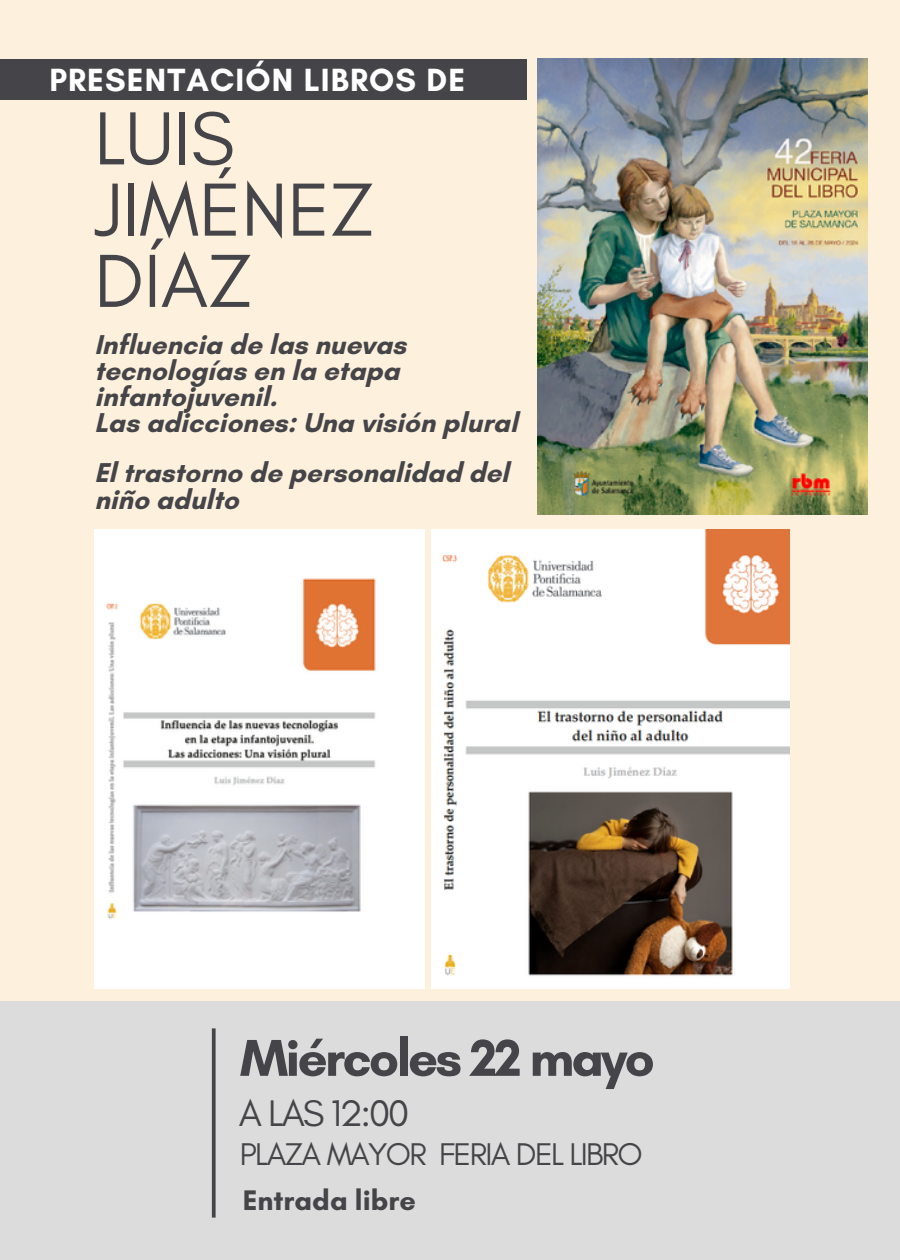
<style>
.page{position:relative;width:900px;height:1260px;background:#fff}
.page>*{position:absolute;margin:0;border:0;box-sizing:border-box;transform-origin:0 0}
.t1{font:76.5px/71.2px "Glacial Indifference";color:#454448}
.t2{font:700 52.75px "Glacial Indifference";letter-spacing:-.05em;color:#454448}
.t3{font:37.75px "Glacial Indifference";letter-spacing:-.05em;color:#454448}
.t4{font:700 32.75px "Glacial Indifference";letter-spacing:.035em;color:#fff}
.t5{font:32px "Glacial Indifference";letter-spacing:-.05em;color:#454448}
.t6{font:700 28.75px "Glacial Indifference";color:#454448}
.t7{font:700 27.75px/26.2px "Glacial Indifference";color:#454448}
</style>
<div class="page">
<div style="left:0;top:0;width:900px;height:1001px;background:#fdf1dd"></div>
<div style="left:0;top:1001px;width:900px;height:259px;background:#d9d9d9"></div>
<div style="left:0;top:59px;width:527px;height:41px;background:#454448"></div>
<img style="left:432px;top:529px;width:358px;height:459px">
<img style="left:94px;top:529px;width:330px;height:459px">
<svg style="left:212px;top:1028px;width:4px;height:190px"></svg>
<img style="left:537px;top:59px;width:330px;height:455px">
<h2 class="t4" style="left:49px;top:60px;width:417px">PRESENTACIÓN LIBROS DE</h2>
<p class="t1" style="left:94px;top:102px;width:282px">LUIS<br>JIMÉNEZ<br>DÍAZ</p>
<h3 class="t7" style="left:94px;top:331px;width:313px">Influencia de las nuevas tecnologías en la etapa infantojuvenil.</h3>
<h5 class="t7" style="left:94px;top:410px;width:425px">Las adicciones: Una visión plural</h5>
<p class="t7" style="left:94px;top:460px;width:416px">El trastorno de personalidad del niño adulto</p>
<p class="t2" style="left:240px;top:1026px;width:416px">Miércoles 22 mayo</p>
<p class="t3" style="left:239px;top:1090px;width:172px">A LAS 12:00</p>
<p class="t5" style="left:240px;top:1135px;width:404px">PLAZA MAYOR FERIA DEL LIBRO</p>
<p class="t6" style="left:243px;top:1183px;width:175px">Entrada libre</p>
</div>
